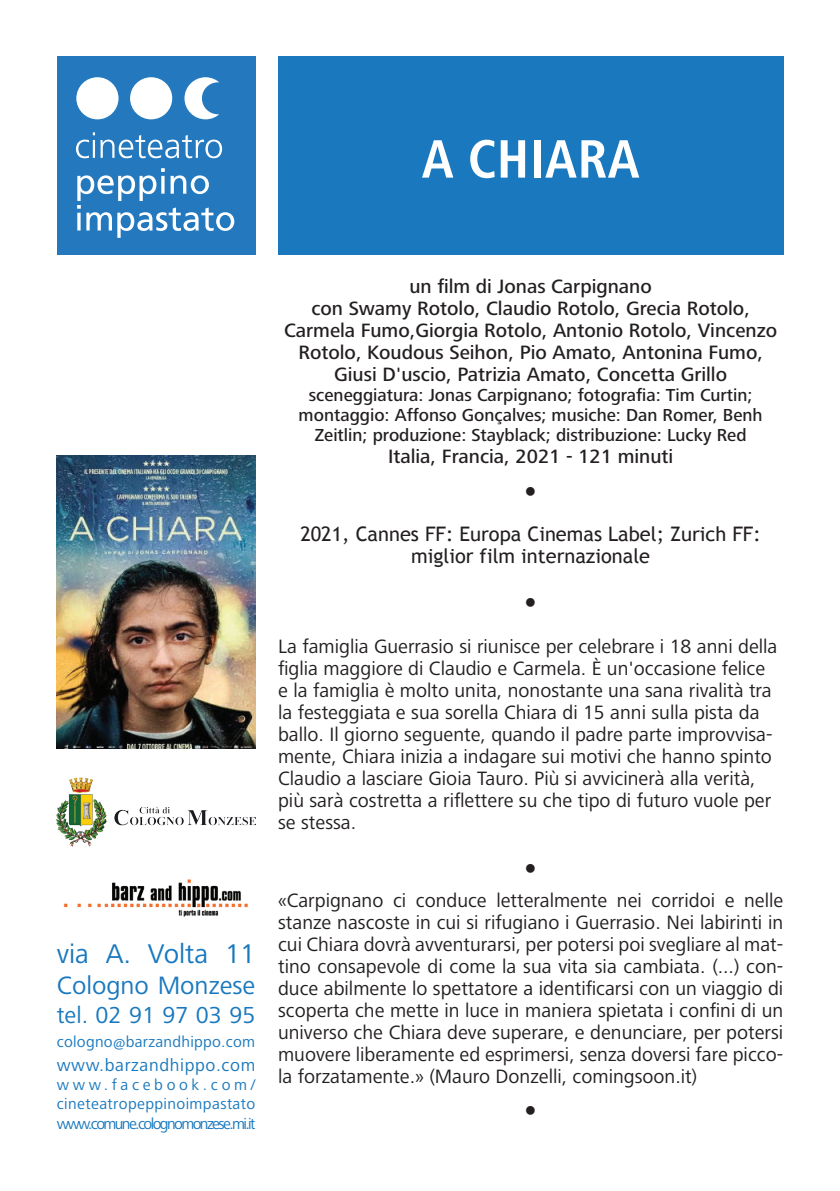
<style>
.page{position:relative;width:840px;height:1191px;background:#fff}
.page>*{position:absolute;margin:0;border:0;box-sizing:border-box;transform-origin:0 0}
.t1{font:700 condensed 56px "Frutiger Next LT";color:#fff}
.t2{font:28px "Frutiger Next LT";color:#1978be}
.t3{font:26px "Frutiger Next LT";color:#1978be}
.t4{font:24px "Frutiger Next LT";color:#1978be}
.t5{font:20px/22px "Frutiger Next LT";color:#231f20}
.t6{font:500 20px/22px "Frutiger Next LT";color:#231f20;text-align:center}
.t7{font:20px/22px "Trebuchet MS";color:#231f20;text-align:center}
.t8{font:500 18px/20px "Frutiger Next LT";color:#231f20;text-align:center}
.t9{font:18px "Frutiger Next LT";letter-spacing:.035em;color:#1978be}
.t10{font:16px/19.2px "Frutiger Next LT";letter-spacing:.015em;color:#1978be;text-align:justify}
</style>
<div class="page">
<div style="left:278px;top:57px;width:504px;height:198px;background:#1978be"></div>
<img style="left:57px;top:455px;width:198px;height:293px">
<img style="left:63px;top:879px;width:185px;height:38px">
<img style="left:57px;top:777px;width:198px;height:69px">
<div style="left:57px;top:57px;width:198px;height:198px;background:#2479be"></div>
<svg style="left:76px;top:132px;width:146px;height:26px"></svg>
<svg style="left:77px;top:168px;width:157px;height:70px"></svg>
<div style="left:75px;top:76px;width:45px;height:45px;background:#fff;border:1px solid #2479be;border-radius:50%"></div>
<div style="left:129px;top:76px;width:44px;height:45px;background:#fff;border:1px solid #2479be;border-radius:50%"></div>
<svg style="left:184px;top:77px;width:35px;height:43px"></svg>
<h1 class="t1" style="left:421px;top:128px;width:220px">A CHIARA</h1>
<h2 class="t2" style="left:57px;top:938px;width:200px">via A. Volta 11</h2>
<h3 class="t3" style="left:57px;top:971px;width:200px">Cologno Monzese</h3>
<p class="t4" style="left:57px;top:1001px;width:200px">tel. 02 91 97 03 95</p>
<p class="t10" style="left:57px;top:1032px;width:200px">cologno@barzandhippo.com</p>
<p class="t9" style="left:57px;top:1055px;width:200px">www.barzandhippo.com</p>
<p class="t10" style="left:57px;top:1075px;width:200px">www.facebook.com/ cineteatropeppinoimpastato www.comune.colognomonzese.mi.it</p>
<p class="t6" style="left:284px;top:276px;width:494px">un film di Jonas Carpignano<br>con Swamy Rotolo, Claudio Rotolo, Grecia Rotolo, Carmela Fumo,Giorgia Rotolo, Antonio Rotolo, Vincenzo Rotolo, Koudous Seihon, Pio Amato, Antonina Fumo, Giusi D'uscio, Patrizia Amato, Concetta Grillo</p>
<p class="t8" style="left:298px;top:385px;width:465px">sceneggiatura: Jonas Carpignano; fotografia: Tim Curtin; montaggio: Affonso Gonçalves; musiche: Dan Romer, Benh<br>Zeitlin; produzione: Stayblack; distribuzione: Lucky Red</p>
<p class="t6" style="left:388px;top:446px;width:286px">Italia, Francia, 2021 - 121 minuti</p>
<p class="t7" style="left:524px;top:479px;width:14px">●</p>
<p class="t7" style="left:300px;top:523px;width:461px">2021, Cannes FF: Europa Cinemas Label; Zurich FF: miglior film internazionale</p>
<p class="t7" style="left:524px;top:590px;width:14px">●</p>
<p class="t5" style="left:278px;top:635px;width:500px">La famiglia Guerrasio si riunisce per celebrare i 18 anni della figlia maggiore di Claudio e Carmela. È un'occasione felice e la famiglia è molto unita, nonostante una sana rivalità tra la festeggiata e sua sorella Chiara di 15 anni sulla pista da ballo. Il giorno seguente, quando il padre parte improvvisa&shy;mente, Chiara inizia a indagare sui motivi che hanno spinto Claudio a lasciare Gioia Tauro. Più si avvicinerà alla verità, più sarà costretta a riflettere su che tipo di futuro vuole per se stessa.</p>
<p class="t7" style="left:524px;top:856px;width:14px">●</p>
<p class="t5" style="left:278px;top:889px;width:506px;text-align:justify">«Carpignano ci conduce letteralmente nei corridoi e nelle stanze nascoste in cui si rifugiano i Guerrasio. Nei labirinti in cui Chiara dovrà avventurarsi, per potersi poi svegliare al mat&shy;tino consapevole di come la sua vita sia cambiata. (...) con&shy;duce abilmente lo spettatore a identificarsi con un viaggio di scoperta che mette in luce in maniera spietata i confini di un universo che Chiara deve superare, e denunciare, per potersi muovere liberamente ed esprimersi, senza doversi fare picco&shy;la forzatamente.» (Mauro Donzelli, comingsoon.it)</p>
<p class="t7" style="left:524px;top:1098px;width:14px">●</p>
</div>
